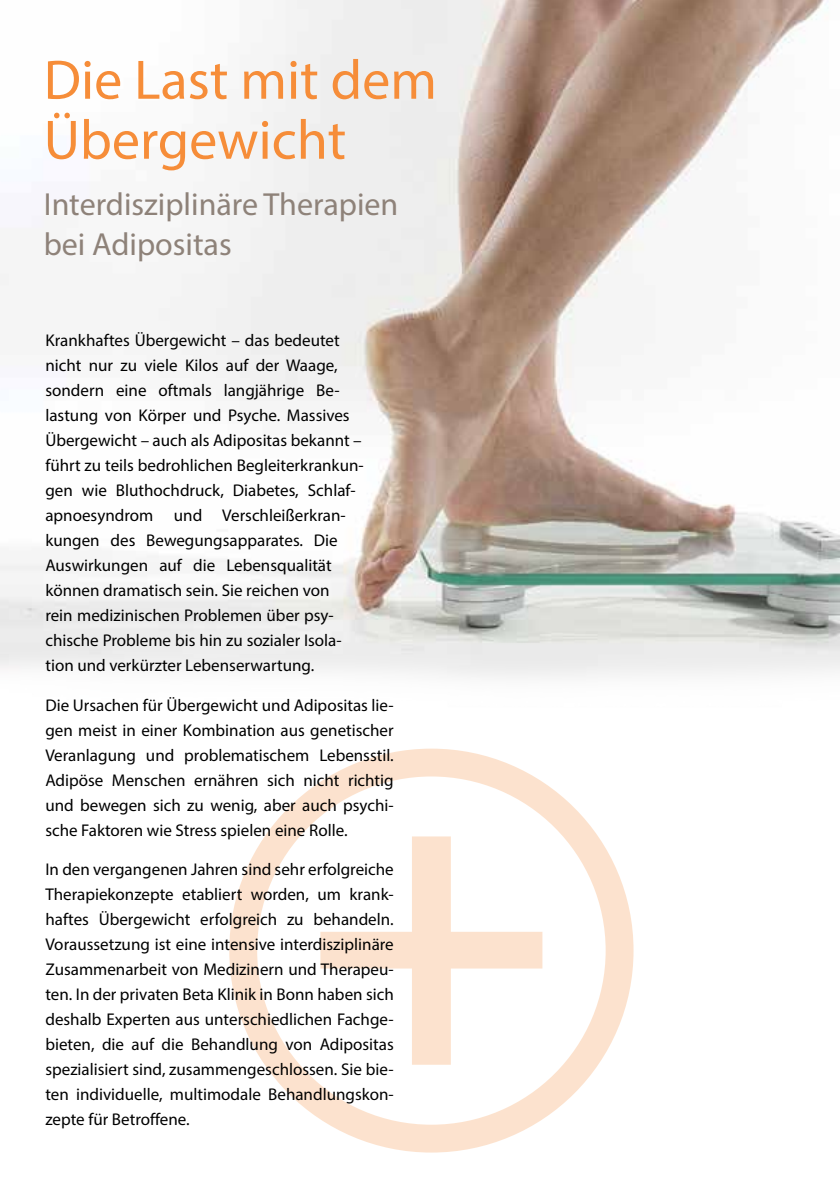
<style>
.page{position:relative;width:840px;height:1191px;background:#fff}
.page>*{position:absolute;margin:0;border:0;box-sizing:border-box;transform-origin:0 0}
.t1{font:56px/60px "Myriad Pro";color:#f68d39}
.t2{font:32px/40px "Myriad Pro";color:#8e8279}
.t3{font:17px/25px "Myriad Pro";color:#000;text-align:justify}
</style>
<div class="page">
<img style="left:0;top:0;width:839px;height:678px">
<div style="left:229px;top:748px;width:404px;height:404px;border:28px solid #f68d39;border-radius:50%"></div>
<svg style="left:320px;top:836px;width:222px;height:228px"></svg>
<h1 class="t1" style="left:44px;top:49px;width:394px">Die Last mit dem<br>Übergewicht</h1>
<h2 class="t2" style="left:44px;top:183px;width:356px">I nterdisziplinäre Therapien bei Adipositas</h2>
<p class="t3" style="left:45px;top:328px;width:320px;text-align:left">Krankhaftes Übergewicht – das bedeutet nicht nur zu viele Kilos auf der Waage, sondern eine oftmals langjährige Be&shy;lastung von Körper und Psyche. Massives Übergewicht – auch als Adipositas bekannt – führt zu teils bedrohlichen Begleiterkrankun&shy;gen wie Bluthochdruck, Diabetes, Schlaf&shy;apnoesyndrom und Verschleißerkran&shy;kungen des Bewegungsapparates. Die Auswirkungen auf die Lebensqualität können dramatisch sein. Sie reichen von<br>rein medizinischen Problemen über psy&shy;chische Probleme bis hin zu sozialer Isola&shy;tion und verkürzter Lebenserwartung.</p>
<p class="t3" style="left:45px;top:692px;width:350px">Die Ursachen für Übergewicht und Adipositas lie&shy;gen meist in einer Kombination aus genetischer Veranlagung und problematischem Lebensstil.<br>Adipöse Menschen ernähren sich nicht richtig und bewegen sich zu wenig, aber auch psychi&shy;sche Faktoren wie Stress spielen eine Rolle.</p>
<p class="t3" style="left:45px;top:856px;width:350px">I n den vergangenen Jahren sind sehr erfolgreiche Therapiekonzepte etabliert worden, um krank&shy;haftes Übergewicht erfolgreich zu behandeln.<br>Voraussetzung ist eine intensive interdisziplinäre Zusammenarbeit von Medizinern und Therapeu&shy;ten. I n der privaten Beta Klinik in Bonn haben sich deshalb Experten aus unterschiedlichen Fachge&shy;bieten, die auf die Behandlung von Adipositas spezialisiert sind, zusammengeschlossen. Sie bie&shy;ten individuelle, multimodale Behandlungskon&shy;zepte für Betroffene.</p>
</div>
